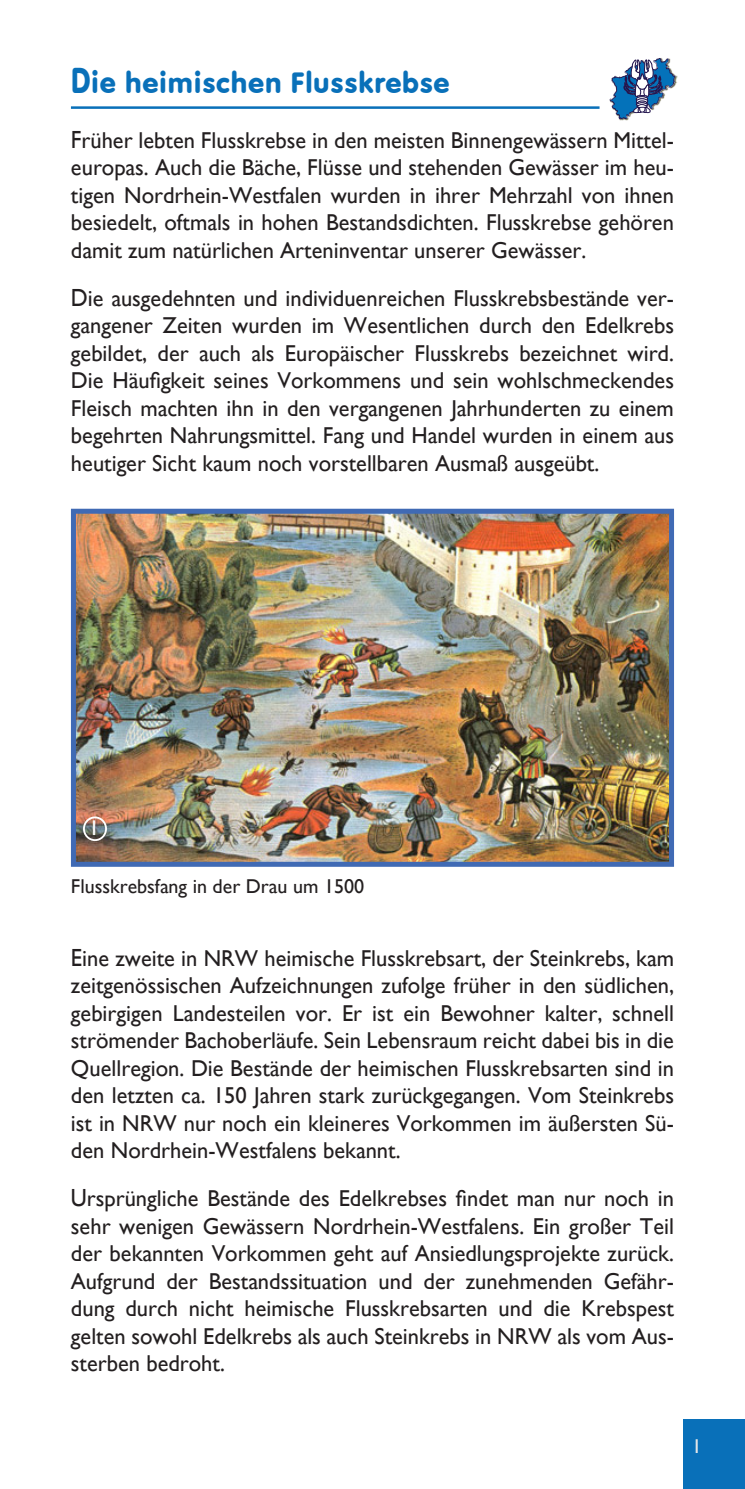
<style>
.page{position:relative;width:745px;height:1489px;background:#fff}
.page>*{position:absolute;margin:0;border:0;box-sizing:border-box;transform-origin:0 0}
.t1{font:30.5px "VAG Round";color:#0970b9}
.t2{font:23px/27.5px "Gill Sans";color:#231f20;text-align:justify}
.t3{font:21.25px "Gill Sans";color:#fff}
.t4{font:20px "Gill Sans";color:#231f20}
.t5{font:20px "Gill Sans";color:#e6e7e9}
.s1{font-size:37.5px}
.s2{font-size:31.5px}
.s3{font-size:24.75px}
</style>
<div class="page">
<div style="left:683px;top:1419px;width:61px;height:69px;background:#0970b9"></div>
<img style="left:619px;top:75px;width:57px;height:46px">
<svg style="left:609px;top:58px;width:66px;height:61px"></svg>
<hr style="left:71px;top:106px;width:528px;height:3px;background:#0970b9">
<img style="left:77px;top:514px;width:590px;height:346px">
<div style="left:71px;top:508px;width:602px;height:358px;border:5px solid #406ab4"></div>
<div style="left:83px;top:816px;width:24px;height:25px;border:2px solid #fff;border-radius:50%"></div>
<h1 class="t1" style="left:71px;top:65px;width:380px"><span class="s1">D</span><span class="s2">ie</span> heimischen Flusskrebse</h1>
<p class="t2" style="left:71px;top:126px;width:604px"><span class="s3">F</span>rüher lebten Flusskrebse in den meisten Binnengewässern Mittel&shy;europas. Auch die Bäche, Flüsse und stehenden Gewässer im heu&shy;tigen Nordrhein-Westfalen wurden in ihrer Mehrzahl von ihnen besiedelt, oftmals in hohen Bestandsdichten. Flusskrebse gehören damit zum natürlichen Arteninventar unserer Gewässer.</p>
<p class="t2" style="left:71px;top:284px;width:604px"><span class="s3">D</span>ie ausgedehnten und individuenreichen Flusskrebsbestände ver&shy;gangener Zeiten wurden im Wesentlichen durch den Edelkrebs gebildet, der auch als Europäischer Flusskrebs bezeichnet wird.<br>Die Häufigkeit seines Vorkommens und sein wohlschmeckendes Fleisch machten ihn in den vergangenen Jahrhunderten zu einem begehrten Nahrungsmittel. Fang und Handel wurden in einem aus heutiger Sicht kaum noch vorstellbaren Ausmaß ausgeübt.</p>
<p class="t3" style="left:89px;top:815px;width:12px">1</p>
<p class="t4" style="left:71px;top:874px;width:294px">Flusskrebsfang in der Drau um 1500</p>
<p class="t2" style="left:71px;top:944px;width:604px"><span class="s3">E</span>ine zweite in NRW heimische Flusskrebsart, der Steinkrebs, kam zeitgenössischen Aufzeichnungen zufolge früher in den südlichen, gebirgigen Landesteilen vor. Er ist ein Bewohner kalter, schnell strömender Bachoberläufe. Sein Lebensraum reicht dabei bis in die Quellregion. Die Bestände der heimischen Flusskrebsarten sind in den letzten ca. 150 Jahren stark zurückgegangen. Vom Steinkrebs ist in NRW nur noch ein kleineres Vorkommen im äußersten Sü&shy;den Nordrhein-Westfalens bekannt.</p>
<p class="t2" style="left:71px;top:1184px;width:604px"><span class="s3">U</span>rsprüngliche Bestände des Edelkrebses findet man nur noch in sehr wenigen Gewässern Nordrhein-Westfalens. Ein großer Teil der bekannten Vorkommen geht auf Ansiedlungsprojekte zurück.<br>Aufgrund der Bestandssituation und der zunehmenden Gefähr&shy;dung durch nicht heimische Flusskrebsarten und die Krebspest gelten sowohl Edelkrebs als auch Steinkrebs in NRW als vom Aus&shy;sterben bedroht.</p>
<p class="t5" style="left:691px;top:1434px;width:11px">1</p>
</div>
